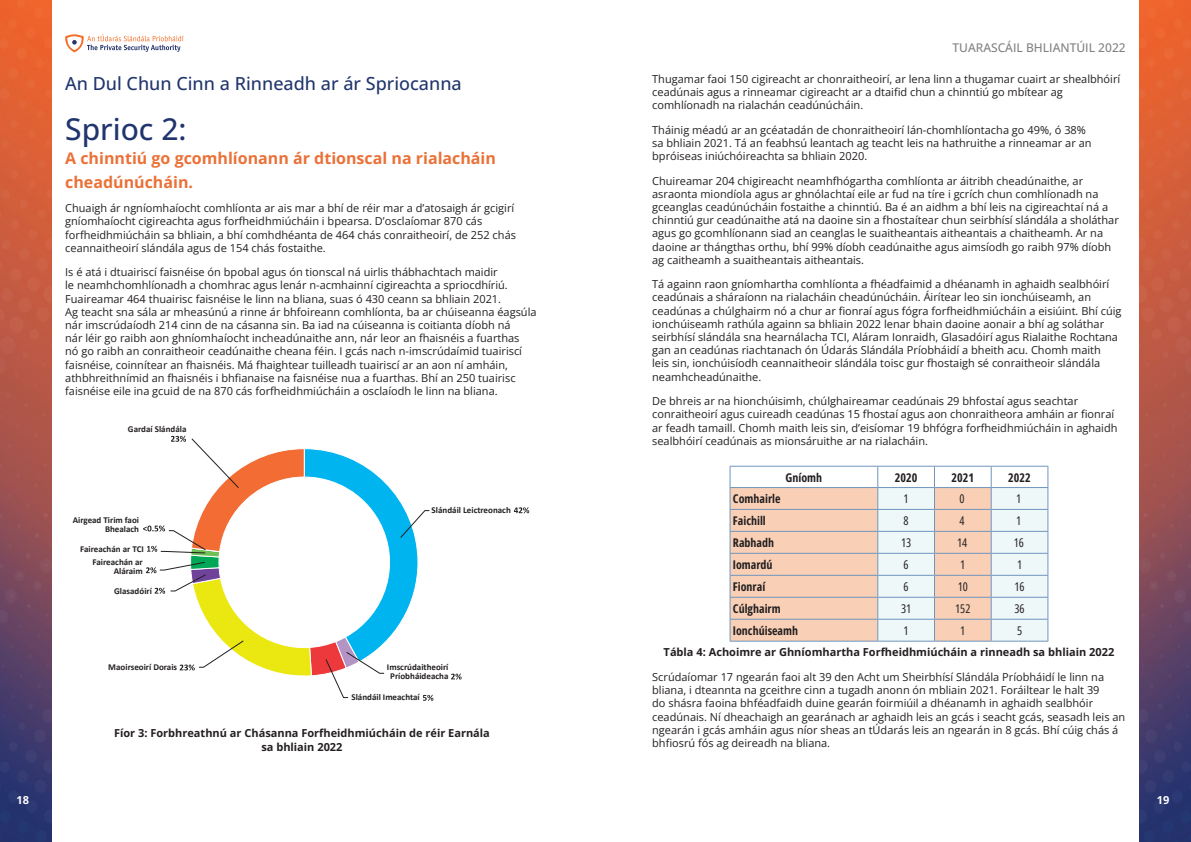
<style>
.page{position:relative;width:1191px;height:842px;background:#fff}
.page>*{position:absolute;margin:0;border:0;box-sizing:border-box;transform-origin:0 0}
.Heading_1{font:500 30px "Open Sans";color:#20356d}
.Heading_1-2{font:500 18px "Open Sans";color:#20356d}
.Heading_1-3{font:700 16px/24px "Open Sans";color:#ea7137}
.t1{font:700 12px "Open Sans Condensed";color:#231f20}
.t2{font:12px "Open Sans Condensed";color:#231f20}
.t3{font:500 12px "Open Sans";color:#808285}
.text{font:11px/13.2px "Open Sans";color:#231f20}
.text-2{font:700 11px/13.2px "Open Sans";color:#231f20;text-align:center}
.t4{font:700 11px "Open Sans";color:#fff}
.t5{font:700 9px/9.3px "Calibri";color:#231f20;text-align:right}
</style>
<div class="page">
<img style="left:1140px;top:0;width:51px;height:842px">
<svg style="left:65px;top:34px;width:119px;height:18px"></svg>
<img style="left:0;top:0;width:51px;height:842px">
<div style="left:730px;top:488px;width:147px;height:153px;background:#f9d0b6"></div>
<hr style="left:729px;top:531px;width:148px;height:1px;background:#6f95be">
<hr style="left:729px;top:553px;width:148px;height:1px;background:#6f95be">
<hr style="left:729px;top:575px;width:148px;height:1px;background:#6f95be">
<hr style="left:729px;top:597px;width:148px;height:1px;background:#6f95be">
<hr style="left:729px;top:619px;width:148px;height:1px;background:#6f95be">
<hr style="left:729px;top:466px;width:148px;height:1px;background:#6f95be">
<hr style="left:877px;top:466px;width:57px;height:1px;background:#6f95be">
<hr style="left:934px;top:466px;width:57px;height:1px;background:#6f95be">
<hr style="left:991px;top:466px;width:57px;height:1px;background:#6f95be">
<hr style="left:729px;top:487px;width:148px;height:1px;background:#6f95be">
<hr style="left:729px;top:509px;width:148px;height:1px;background:#6f95be">
<svg style="left:729px;top:467px;width:1px;height:174px"></svg>
<svg style="left:877px;top:467px;width:171px;height:174px"></svg>
<hr style="left:729px;top:641px;width:148px;height:1px;background:#6f95be">
<hr style="left:877px;top:641px;width:57px;height:1px;background:#6f95be">
<hr style="left:934px;top:641px;width:57px;height:1px;background:#6f95be">
<hr style="left:991px;top:641px;width:57px;height:1px;background:#6f95be">
<svg style="left:514px;top:507px;width:15px;height:6px"></svg>
<svg style="left:451px;top:673px;width:10px;height:6px"></svg>
<svg style="left:143px;top:436px;width:290px;height:265px"></svg>
<p class="Heading_1-2" style="left:65px;top:71px;width:398px">An Dul Chun Cinn a Rinneadh ar ár Spriocanna</p>
<p class="Heading_1" style="left:65px;top:108px;width:123px">Sprioc 2:</p>
<p class="Heading_1-3" style="left:65px;top:145px;width:432px">A chinntiú go gcomhlíonann ár dtionscal na rialacháin cheadúnúcháin.</p>
<p class="text" style="left:65px;top:201px;width:452px">Chuaigh ár ngníomhaíocht comhlíonta ar ais mar a bhí de réir mar a d’atosaigh ár gcigirí gníomhaíocht cigireachta agus forfheidhmiúcháin i bpearsa. D’osclaíomar 870 cás forfheidhmiúcháin sa bhliain, a bhí comhdhéanta de 464 chás conraitheoirí, de 252 chás ceannaitheoirí slándála agus de 154 chás fostaithe.</p>
<p class="text" style="left:65px;top:265px;width:473px">Is é atá i dtuairiscí faisnéise ón bpobal agus ón tionscal ná uirlis thábhachtach maidir<br>le neamhchomhlíonadh a chomhrac agus lenár n-acmhainní cigireachta a spriocdhíriú.<br>Fuaireamar 464 thuairisc faisnéise le linn na bliana, suas ó 430 ceann sa bhliain 2021.<br>Ag teacht sna sála ar mheasúnú a rinne ár bhfoireann comhlíonta, ba ar chúiseanna éagsúla nár imscrúdaíodh 214 cinn de na cásanna sin. Ba iad na cúiseanna is coitianta díobh ná<br>nár léir go raibh aon ghníomhaíocht incheadúnaithe ann, nár leor an fhaisnéis a fuarthas<br>nó go raibh an conraitheoir ceadúnaithe cheana féin. I gcás nach n-imscrúdaímid tuairiscí faisnéise, coinnítear an fhaisnéis. Má fhaightear tuilleadh tuairiscí ar an aon ní amháin, athbhreithnímid an fhaisnéis i bhfianaise na faisnéise nua a fuarthas. Bhí an 250 tuairisc faisnéise eile ina gcuid de na 870 cás forfheidhmiúcháin a osclaíodh le linn na bliana.</p>
<p class="t5" style="left:128px;top:424px;width:60px">Gardaí Slándála</p>
<p class="t5" style="left:73px;top:515px;width:68px">Airgead Tirim faoi<br>Bhealach</p>
<p class="t5" style="left:80px;top:543px;width:65px">Faireachán ar TCI</p>
<p class="t5" style="left:93px;top:556px;width:52px">Faireachán ar<br>Aláraim</p>
<p class="t5" style="left:114px;top:586px;width:39px">Glasadóirí</p>
<p class="t5" style="left:108px;top:662px;width:70px">Maoirseoirí Dorais</p>
<p class="t5" style="left:431px;top:505px;width:81px">Slándáil Leictreonach</p>
<p class="t5" style="left:387px;top:662px;width:63px;text-align:center">Imscrúdaitheoirí<br>Príobháideacha</p>
<p class="t5" style="left:351px;top:692px;width:70px">Slándáil Imeachtaí</p>
<p class="text-2" style="left:114px;top:726px;width:377px">Fíor 3: Forbhreathnú ar Chásanna Forfheidhmiúcháin de réir Earnála sa bhliain 2022</p>
<p class="t3" style="left:952px;top:39px;width:175px">TUARASCÁIL BHLIANTÚIL 2022</p>
<p class="text" style="left:652px;top:72px;width:469px">Thugamar faoi 150 cigireacht ar chonraitheoirí, ar lena linn a thugamar cuairt ar shealbhóirí ceadúnais agus a rinneamar cigireacht ar a dtaifid chun a chinntiú go mbítear ag comhlíonadh na rialachán ceadúnúcháin.</p>
<p class="text" style="left:652px;top:123px;width:441px">Tháinig méadú ar an gcéatadán de chonraitheoirí lán-chomhlíontacha go 49%, ó 38% sa bhliain 2021. Tá an feabhsú leantach ag teacht leis na hathruithe a rinneamar ar an bpróiseas iniúchóireachta sa bhliain 2020.</p>
<p class="text" style="left:652px;top:174px;width:468px">Chuireamar 204 chigireacht neamhfhógartha comhlíonta ar áitribh cheadúnaithe, ar asraonta miondíola agus ar ghnólachtaí eile ar fud na tíre i gcrích chun comhlíonadh na gceanglas ceadúnúcháin fostaithe a chinntiú. Ba é an aidhm a bhí leis na cigireachtaí ná a chinntiú gur ceadúnaithe atá na daoine sin a fhostaítear chun seirbhísí slándála a sholáthar agus go gcomhlíonann siad an ceanglas le suaitheantais aitheantais a chaitheamh. Ar na daoine ar thángthas orthu, bhí 99% díobh ceadúnaithe agus aimsíodh go raibh 97% díobh ag caitheamh a suaitheantais aitheantais.</p>
<p class="text" style="left:652px;top:277px;width:471px">Tá againn raon gníomhartha comhlíonta a fhéadfaimid a dhéanamh in aghaidh sealbhóirí ceadúnais a sháraíonn na rialacháin cheadúnúcháin. Áirítear leo sin ionchúiseamh, an ceadúnas a chúlghairm nó a chur ar fionraí agus fógra forfheidhmiúcháin a eisiúint. Bhí cúig ionchúiseamh rathúla againn sa bhliain 2022 lenar bhain daoine aonair a bhí ag soláthar seirbhísí slándála sna hearnálacha TCI, Aláram Ionraidh, Glasadóirí agus Rialaithe Rochtana gan an ceadúnas riachtanach ón Údarás Slándála Príobháidí a bheith acu. Chomh maith<br>leis sin, ionchúisíodh ceannaitheoir slándála toisc gur fhostaigh sé conraitheoir slándála neamhcheadúnaithe.</p>
<p class="text" style="left:652px;top:394px;width:467px">De bhreis ar na hionchúisimh, chúlghaireamar ceadúnais 29 bhfostaí agus seachtar conraitheoirí agus cuireadh ceadúnas 15 fhostaí agus aon chonraitheora amháin ar fionraí ar feadh tamaill. Chomh maith leis sin, d’eisíomar 19 bhfógra forfheidhmiúcháin in aghaidh sealbhóirí ceadúnais as mionsáruithe ar na rialacháin.</p>
<p class="t1" style="left:785px;top:469px;width:38px">Gníomh</p>
<p class="t1" style="left:895px;top:469px;width:24px">2020</p>
<p class="t1" style="left:951px;top:469px;width:24px">2021</p>
<p class="t1" style="left:1008px;top:469px;width:24px">2022</p>
<p class="t1" style="left:733px;top:491px;width:49px">Comhairle</p>
<p class="t2" style="left:903px;top:491px;width:7px">1</p>
<p class="t2" style="left:959px;top:491px;width:7px">0</p>
<p class="t2" style="left:1016px;top:491px;width:7px">1</p>
<p class="t1" style="left:733px;top:513px;width:34px">Faichill</p>
<p class="t2" style="left:903px;top:513px;width:7px">8</p>
<p class="t2" style="left:959px;top:513px;width:7px">4</p>
<p class="t2" style="left:1016px;top:513px;width:7px">1</p>
<p class="t1" style="left:733px;top:535px;width:43px">Rabhadh</p>
<p class="t2" style="left:901px;top:535px;width:12px">13</p>
<p class="t2" style="left:957px;top:535px;width:12px">14</p>
<p class="t2" style="left:1013px;top:535px;width:12px">16</p>
<p class="t1" style="left:733px;top:557px;width:41px">Iomardú</p>
<p class="t2" style="left:903px;top:557px;width:7px">6</p>
<p class="t2" style="left:960px;top:557px;width:7px">1</p>
<p class="t2" style="left:1017px;top:557px;width:7px">1</p>
<p class="t1" style="left:733px;top:579px;width:34px">Fionraí</p>
<p class="t2" style="left:903px;top:579px;width:7px">6</p>
<p class="t2" style="left:957px;top:579px;width:12px">10</p>
<p class="t2" style="left:1014px;top:579px;width:12px">16</p>
<p class="t1" style="left:733px;top:601px;width:49px">Cúlghairm</p>
<p class="t2" style="left:901px;top:601px;width:12px">31</p>
<p class="t2" style="left:955px;top:601px;width:17px">152</p>
<p class="t2" style="left:1014px;top:601px;width:12px">36</p>
<p class="t1" style="left:733px;top:623px;width:67px">Ionchúiseamh</p>
<p class="t2" style="left:903px;top:623px;width:7px">1</p>
<p class="t2" style="left:960px;top:623px;width:7px">1</p>
<p class="t2" style="left:1017px;top:623px;width:7px">5</p>
<p class="text-2" style="left:663px;top:645px;width:452px">Tábla 4: Achoimre ar Ghníomhartha Forfheidhmiúcháin a rinneadh sa bhliain 2022</p>
<p class="text" style="left:652px;top:670px;width:474px">Scrúdaíomar 17 ngearán faoi alt 39 den Acht um Sheirbhísí Slándála Príobháidí le linn na bliana, i dteannta na gceithre cinn a tugadh anonn ón mbliain 2021. Foráiltear le halt 39<br>do shásra faoina bhféadfaidh duine gearán foirmiúil a dhéanamh in aghaidh sealbhóir ceadúnais. Ní dheachaigh an gearánach ar aghaidh leis an gcás i seacht gcás, seasadh leis an ngearán i gcás amháin agus níor sheas an tÚdarás leis an ngearán in 8 gcás. Bhí cúig chás á bhfiosrú fós ag deireadh na bliana.</p>
<p class="t4" style="left:16px;top:793px;width:16px">1818</p>
<p class="t4" style="left:1157px;top:793px;width:14px">19</p>
</div>
